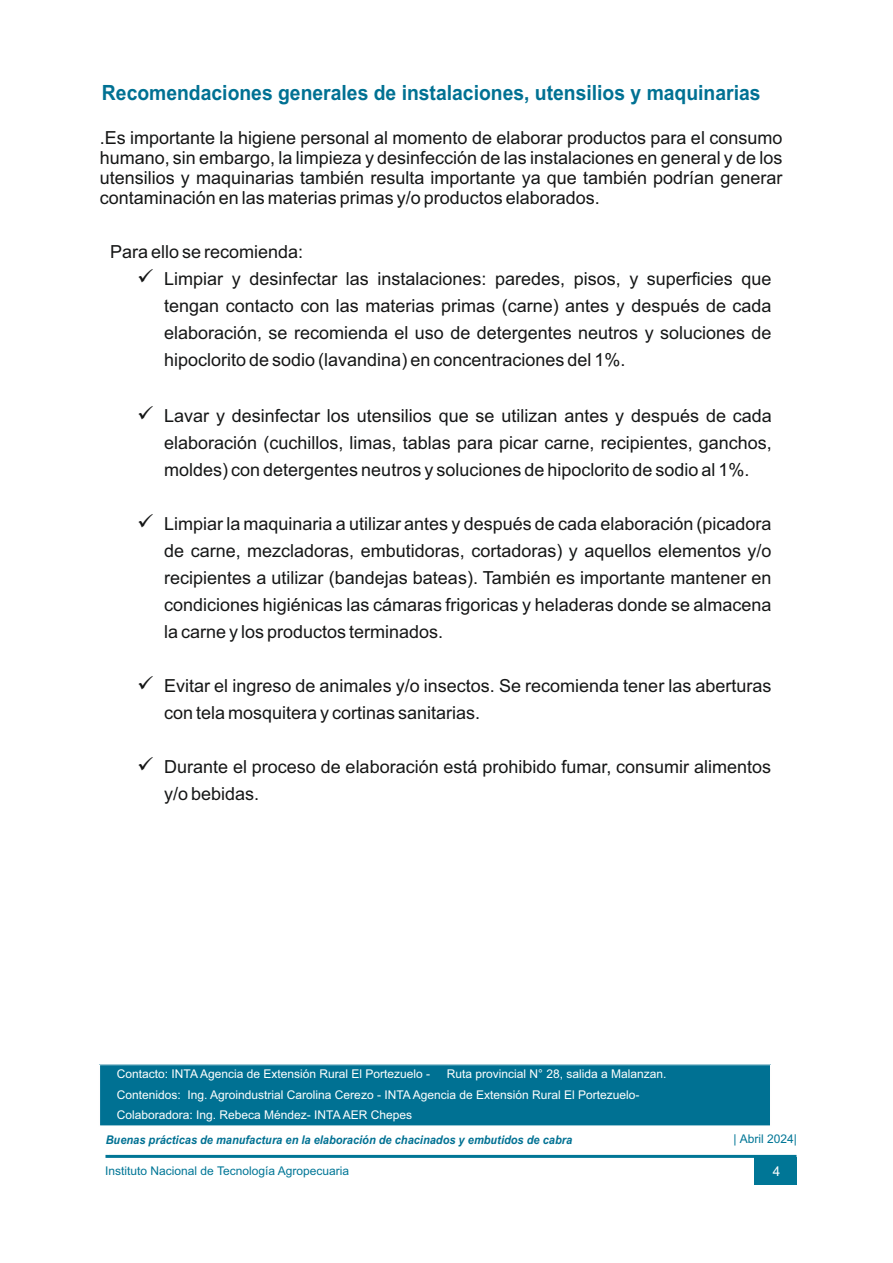
<style>
.page{position:relative;width:893px;height:1263px;background:#fff}
.page>*{position:absolute;margin:0;border:0;box-sizing:border-box;transform-origin:0 0}
.t1{font:700 21px "Arial";color:#007193;scale:.92 1}
.t2{font:18px/27px "Arial";color:#151616;text-align:justify}
.t3{font:13.5px "Arial";color:#fff}
.t4{font:12px/21.3px "Arial";color:#fefffe}
.t5{font:italic 700 12px "Arial";color:#007193;scale:.92 1}
.t6{font:12px "Arial";color:#007696}
.t7{font:12px "Arial";color:#fff}
.s1{color:#fefffe}
</style>
<div class="page">
<div style="left:99px;top:1065px;width:672px;height:61px;background:#007193"></div>
<svg style="left:105px;top:1154px;width:692px;height:5px"></svg>
<div style="left:754px;top:1158px;width:42px;height:27px;background:#007696"></div>
<p class="t1" style="left:102px;top:85px;width:717px">Recomendaciones generales de instalaciones, utensilios y maquinarias</p>
<p class="t2" style="left:100px;top:129px;width:684px;line-height:20.1px">.Es importante la higiene personal al momento de elaborar productos para el consumo humano, sin embargo, la limpieza y desinfección de las instalaciones en general y de los utensilios y maquinarias también resulta importante ya que también podrían generar contaminación en las materias primas y/o productos elaborados.</p>
<p class="t2" style="left:110px;top:240px;width:195px">Para ello se recomienda:</p>
<p class="t2" style="left:164px;top:267px;width:609px;text-indent:-27px">✓ Limpiar y desinfectar las instalaciones: paredes, pisos, y superficies que tengan contacto con las materias primas (carne) antes y después de cada elaboración, se recomienda el uso de detergentes neutros y soluciones de hipoclorito de sodio (lavandina) en concentraciones del 1%.</p>
<p class="t2" style="left:164px;top:404px;width:609px;text-indent:-27px">✓ Lavar y desinfectar los utensilios que se utilizan antes y después de cada elaboración (cuchillos, limas, tablas para picar carne, recipientes, ganchos, moldes) con detergentes neutros y soluciones de hipoclorito de sodio al 1%.</p>
<p class="t2" style="left:164px;top:512px;width:609px;text-indent:-27px">✓ Limpiar la maquinaria a utilizar antes y después de cada elaboración (picadora de carne, mezcladoras, embutidoras, cortadoras) y aquellos elementos y/o recipientes a utilizar (bandejas bateas). También es importante mantener en condiciones higiénicas las cámaras frigoricas y heladeras donde se almacena la carne y los productos terminados.</p>
<p class="t2" style="left:164px;top:674px;width:609px;text-indent:-27px">✓ Evitar el ingreso de animales y/o insectos. Se recomienda tener las aberturas con tela mosquitera y cortinas sanitarias.</p>
<p class="t2" style="left:164px;top:755px;width:608px;text-indent:-27px">✓ Durante el proceso de elaboración está prohibido fumar, consumir alimentos y/o bebidas.</p>
<p class="t4" style="left:117px;top:1064px;width:551px;text-indent:330px">Ruta provincial N° 28, salida a Malanzan.<br>Contenidos: Ing. Agroindustrial Carolina Cerezo - INTA Agencia de Extensión Rural El Portezuelo-</p>
<p class="t7" style="left:117px;top:1110px;width:297px"><span class="s1">Colaboradora:</span> Ing. Rebeca Méndez- INTA AER Chepes</p>
<p class="t4" style="left:117px;top:1064px;width:315px">Contacto: INTA Agencia de Extensión Rural El Portezuelo -</p>
<p class="t5" style="left:106px;top:1136px;width:509px">Buenas prácticas de manufactura en la elaboración de chacinados y embutidos de cabra</p>
<p class="t6" style="left:733px;top:1134px;width:65px">| Abril 2024|</p>
<p class="t6" style="left:105px;top:1166px;width:245px">Instituto Nacional de Tecnología Agropecuaria</p>
<p class="t3" style="left:773px;top:1166px;width:9px">4</p>
</div>
